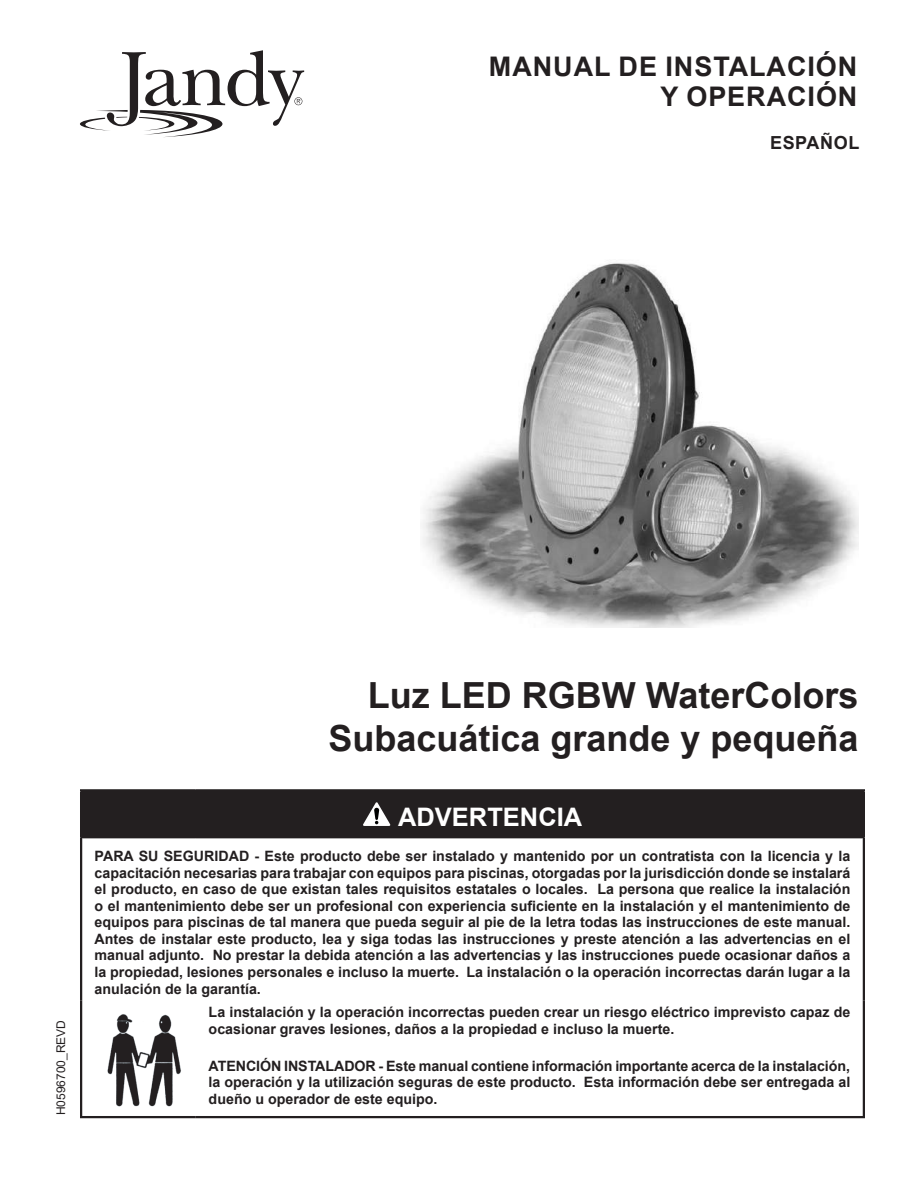
<style>
.page{position:relative;width:918px;height:1188px;background:#fff}
.page>*{position:absolute;margin:0;border:0;box-sizing:border-box;transform-origin:0 0}
.t1{font:700 36px/43.2px "Arial";color:#231f20;text-align:right}
.t2{font:700 27px/30px "Arial";letter-spacing:.035em;color:#231f20;text-align:right}
.t3{font:700 25.5px "Arial";color:#fff}
.t4{font:700 18px "Arial";letter-spacing:.035em;color:#231f20}
.t5{font:700 14.25px/16.5px "Arial";color:#231f20;text-align:justify}
.t6{font:12px "Arial";color:#231f20}
</style>
<div class="page">
<svg style="left:80px;top:50px;width:224px;height:87px"></svg>
<img style="left:422px;top:263px;width:437px;height:364px">
<div style="left:81px;top:790px;width:783px;height:48px;background:#231f20"></div>
<hr style="left:80px;top:789px;width:115px;height:2px;background:#231f20">
<hr style="left:80px;top:791px;width:2px;height:47px;background:#231f20">
<hr style="left:195px;top:789px;width:670px;height:2px;background:#231f20">
<hr style="left:863px;top:791px;width:2px;height:47px;background:#231f20">
<hr style="left:80px;top:838px;width:2px;height:162px;background:#231f20">
<hr style="left:863px;top:838px;width:2px;height:162px;background:#231f20">
<hr style="left:80px;top:1000px;width:2px;height:116px;background:#231f20">
<hr style="left:863px;top:1000px;width:2px;height:116px;background:#231f20">
<hr style="left:80px;top:1116px;width:115px;height:2px;background:#231f20">
<hr style="left:195px;top:1116px;width:670px;height:2px;background:#231f20">
<svg style="left:363px;top:802px;width:28px;height:24px"></svg>
<img style="left:107px;top:1014px;width:74px;height:93px">
<h2 class="t2" style="left:489px;top:52px;width:370px">MANUAL DE INSTALACIÓN<br>Y OPERACIÓN</h2>
<p class="t4" style="left:770px;top:130px;width:91px">ESPAÑOL</p>
<p class="t6" style="left:53px;top:1115px;width:97px;rotate:-90deg">H0596700_REVD</p>
<h1 class="t1" style="left:328px;top:674px;width:532px">Luz LED RGBW WaterColors<br>Subacuática grande y pequeña</h1>
<h3 class="t3" style="left:398px;top:799px;width:186px">ADVERTENCIA</h3>
<p class="t5" style="left:95px;top:848px;width:757px">PARA SU SEGURIDAD - Este producto debe ser instalado y mantenido por un contratista con la licencia y la capacitación necesarias para trabajar con equipos para piscinas, otorgadas por la jurisdicción donde se instalará el producto, en caso de que existan tales requisitos estatales o locales. La persona que realice la instalación o el mantenimiento debe ser un profesional con experiencia suficiente en la instalación y el mantenimiento de equipos para piscinas de tal manera que pueda seguir al pie de la letra todas las instrucciones de este manual.<br>Antes de instalar este producto, lea y siga todas las instrucciones y preste atención a las advertencias en el manual adjunto. No prestar la debida atención a las advertencias y las instrucciones puede ocasionar daños a la propiedad, lesiones personales e incluso la muerte. La instalación o la operación incorrectas darán lugar a la anulación de la garantía.</p>
<p class="t5" style="left:209px;top:1004px;width:643px">La instalación y la operación incorrectas pueden crear un riesgo eléctrico imprevisto capaz de ocasionar graves lesiones, daños a la propiedad e incluso la muerte.</p>
<p class="t5" style="left:209px;top:1058px;width:643px">ATENCIÓN INSTALADOR - Este manual contiene información importante acerca de la instalación, la operación y la utilización seguras de este producto. Esta información debe ser entregada al dueño u operador de este equipo.</p>
</div>
